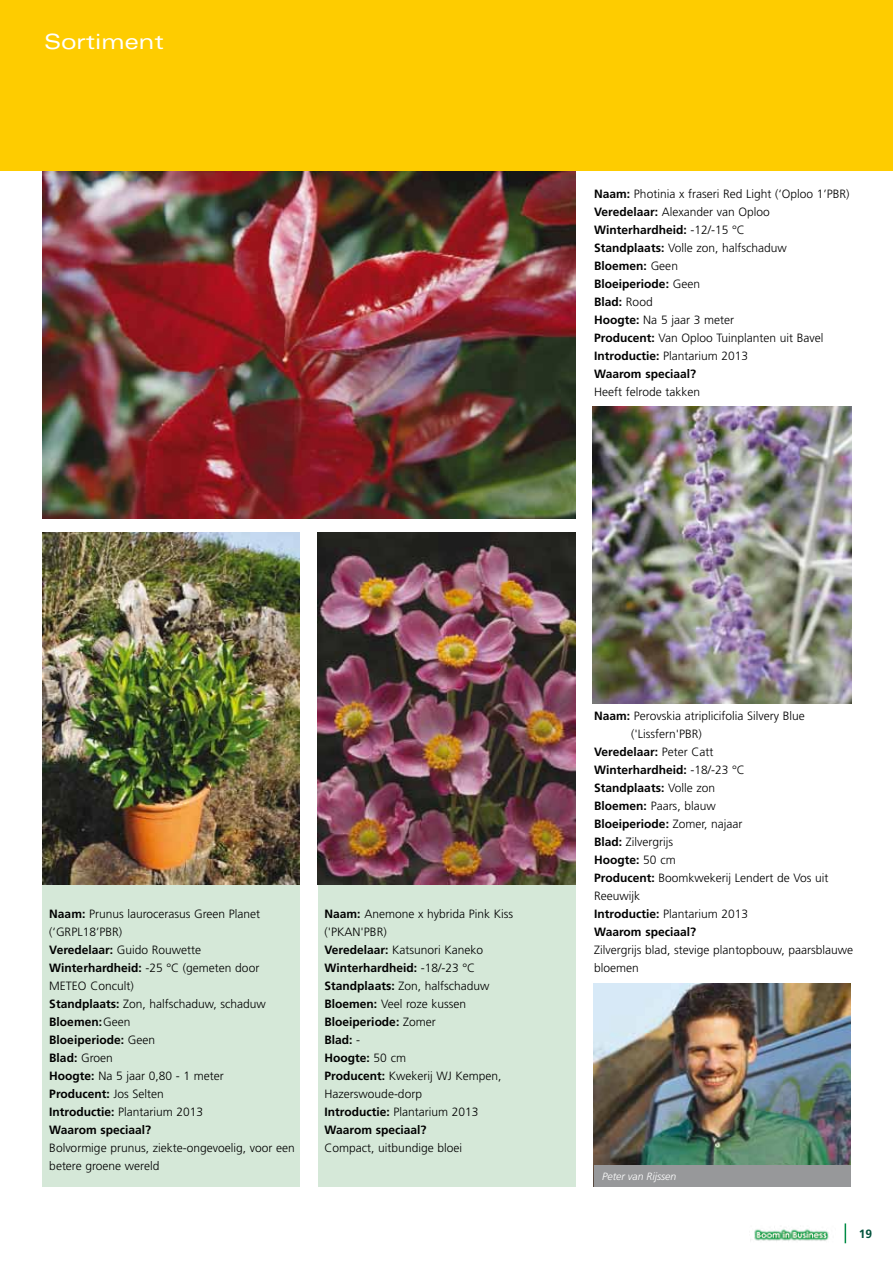
<style>
.page{position:relative;width:893px;height:1263px;background:#fff}
.page>*{position:absolute;margin:0;border:0;box-sizing:border-box;transform-origin:0 0}
.t1{font:expanded 21px "Univers";color:#fff}
.t2{font:300 12px/18px "Frutiger";color:#000}
.t3{font:700 12px "Frutiger";color:#000}
.t4{font:700 12px "Frutiger";color:#00523c}
.t5{font:italic 300 10.5px "Frutiger";color:#fff}
.s1{font-weight:700}
.s2{font-weight:300}
</style>
<div class="page">
<svg style="left:845px;top:1223px;width:1px;height:20px"></svg>
<img style="left:750px;top:1229px;width:79px;height:12px">
<img style="left:43px;top:170px;width:532px;height:348px">
<div style="left:0;top:0;width:893px;height:170px;background:#fecc00"></div>
<div style="left:43px;top:865px;width:257px;height:322px;background:#d5e8d8"></div>
<div style="left:318px;top:865px;width:257px;height:322px;background:#d5e8d8"></div>
<img style="left:43px;top:533px;width:257px;height:351px">
<img style="left:318px;top:533px;width:257px;height:351px">
<img style="left:593px;top:406px;width:259px;height:298px">
<img style="left:593px;top:983px;width:257px;height:203px">
<div style="left:594px;top:1165px;width:256px;height:21px;background:#97989a"></div>
<h1 class="t1" style="left:44px;top:29px;width:121px">Sortiment</h1>
<p class="t2" style="left:594px;top:185px;width:257px"><span class="s1">Naam:</span> Photinia x fraseri Red Light (‘Oploo 1’PBR)<br><span class="s1">Veredelaar:</span> Alexander van Oploo<br><span class="s1">Winterhardheid:</span> -12/-15 °C<br><span class="s1">Standplaats:</span> Volle zon, halfschaduw<br><span class="s1">Bloemen:</span> Geen<br><span class="s1">Bloeiperiode:</span> Geen<br><span class="s1">Blad:</span> Rood<br><span class="s1">Hoogte:</span> Na 5 jaar 3 meter<br><span class="s1">Producent:</span> Van Oploo Tuinplanten uit Bavel<br><span class="s1">Introductie:</span> Plantarium 2013<br><span class="s1">Waarom speciaal?</span></p>
<p class="t2" style="left:594px;top:383px;width:107px">Heeft felrode takken</p>
<p class="t2" style="left:49px;top:905px;width:218px"><span class="s1">Naam:</span> Prunus laurocerasus Green Planet (‘GRPL18’PBR)<br><span class="s1">Veredelaar:</span> Guido Rouwette<br><span class="s1">Winterhardheid:</span> -25 °C (gemeten door<br>METEO Concult)<br><span class="s1">Standplaats:</span> Zon, halfschaduw, schaduw<br><span class="s1">Bloemen:</span>Geen<br><span class="s1">Bloeiperiode:</span> Geen<br><span class="s1">Blad:</span> Groen<br><span class="s1">Hoogte:</span> Na 5 jaar 0,80 - 1 meter<br><span class="s1">Producent:</span> Jos Selten<br><span class="s1">Introductie:</span> Plantarium 2013<br><span class="s1">Waarom speciaal?</span></p>
<p class="t2" style="left:49px;top:1139px;width:247px">Bolvormige prunus, ziekte-ongevoelig, voor een betere groene wereld</p>
<p class="t2" style="left:325px;top:905px;width:190px"><span class="s1">Naam:</span> Anemone x hybrida Pink Kiss ('PKAN'PBR)<br><span class="s1">Veredelaar:</span> Katsunori Kaneko<br><span class="s1">Winterhardheid:</span> -18/-23 °C<br><span class="s1">Standplaats:</span> Zon, halfschaduw<br><span class="s1">Bloemen:</span> Veel roze kussen<br><span class="s1">Bloeiperiode:</span> Zomer<br><span class="s1">Blad:</span> -<br><span class="s1">Hoogte:</span> 50 cm<br><span class="s1">Producent:</span> Kwekerij WJ Kempen,<br>Hazerswoude-dorp<br><span class="s1">Introductie:</span> Plantarium 2013<br><span class="s1">Waarom speciaal?</span></p>
<p class="t2" style="left:325px;top:1139px;width:139px">Compact, uitbundige bloei</p>
<p class="t2" style="left:594px;top:707px;width:212px"><span class="s1">Naam:</span> Perovskia atriplicifolia Silvery Blue</p>
<p class="t2" style="left:631px;top:725px;width:72px">('Lissfern'PBR)</p>
<p class="t3" style="left:594px;top:745px;width:121px">Veredelaar: <span class="s2">Peter Catt</span></p>
<p class="t3" style="left:594px;top:763px;width:152px">Winterhardheid: <span class="s2">-18/-23 °C</span></p>
<p class="t3" style="left:594px;top:781px;width:122px">Standplaats: <span class="s2">Volle zon</span></p>
<p class="t2" style="left:594px;top:797px;width:123px"><span class="s1">Bloemen:</span> Paars, blauw</p>
<p class="t3" style="left:594px;top:817px;width:150px">Bloeiperiode: <span class="s2">Zomer, najaar</span></p>
<p class="t2" style="left:594px;top:833px;width:80px"><span class="s1">Blad:</span> Zilvergrijs</p>
<p class="t3" style="left:594px;top:853px;width:83px">Hoogte: <span class="s2">50 cm</span></p>
<p class="t2" style="left:594px;top:869px;width:236px"><span class="s1">Producent:</span> Boomkwekerij Lendert de Vos uit</p>
<p class="t2" style="left:594px;top:887px;width:48px">Reeuwijk</p>
<p class="t2" style="left:594px;top:905px;width:155px"><span class="s1">Introductie:</span> Plantarium 2013</p>
<p class="t3" style="left:594px;top:925px;width:103px">Waarom speciaal?</p>
<p class="t2" style="left:594px;top:941px;width:260px">Zilvergrijs blad, stevige plantopbouw, paarsblauwe bloemen</p>
<p class="t5" style="left:602px;top:1170px;width:76px">Peter van Rijssen</p>
<p class="t4" style="left:859px;top:1227px;width:15px">19</p>
</div>
